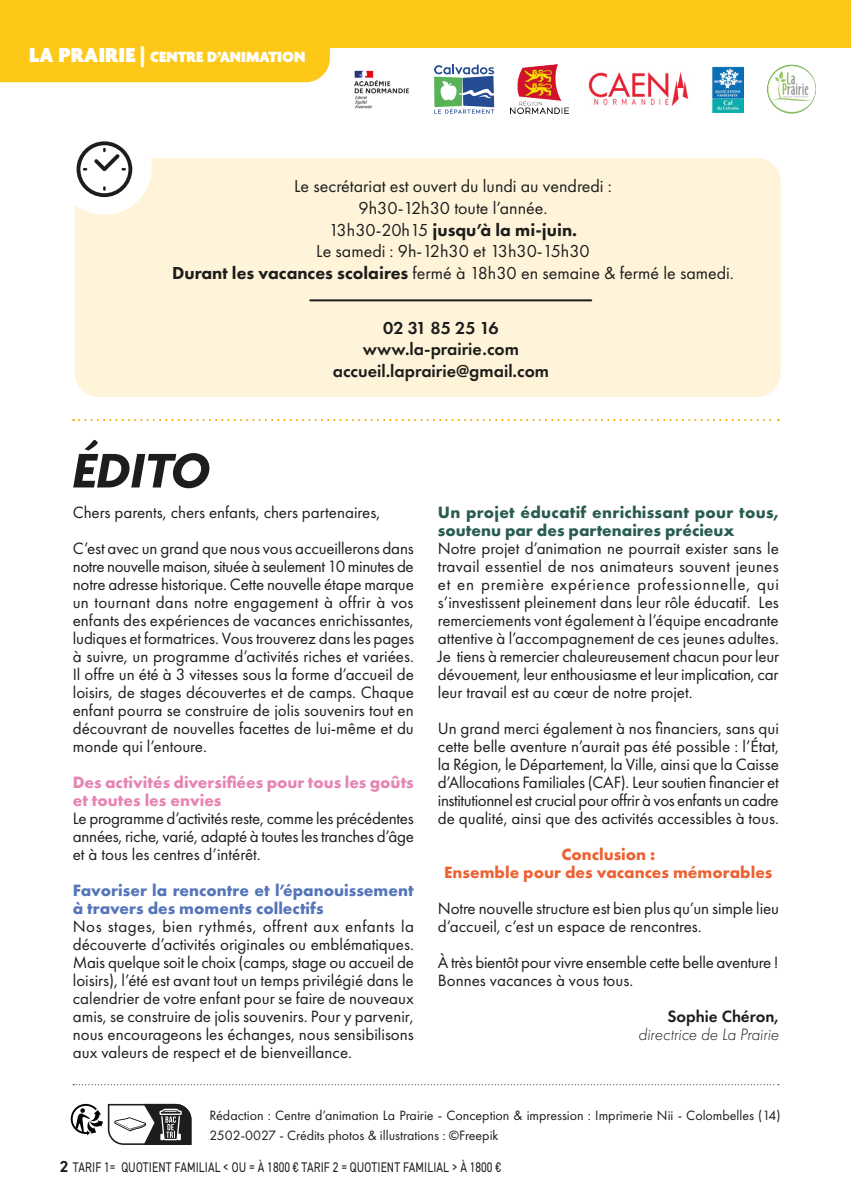
<style>
.page{position:relative;width:851px;height:1191px;background:#fff}
.page>*{position:absolute;margin:0;border:0;box-sizing:border-box;transform-origin:0 0}
.t1{font:italic 700 52.6px "Agenda";color:#1d1d1b}
.t2{font:18px "Futura PT";color:#1d1d1b}
.t3{font:600 18px "Futura PT";color:#1d1d1b}
.t4{font:800 18px "Futura PT";color:#1d1d1b}
.t5{font:17px/18px "Futura PT";color:#1d1d1b;text-align:justify}
.t6{font:700 17px/18px "Futura PT";letter-spacing:.015em;color:#295c51}
.t7{font:700 17px/18px "Futura PT";color:#5475b9}
.t8{font:700 17px/18px "Futura PT";color:#e685b2}
.t9{font:700 17px "Futura PT";color:#ec6233}
.t10{font:italic 300 17px "Futura PT";color:#1d1d1b}
.t11{font:600 17px "Futura PT";color:#1d1d1b}
.t12{font:900 16px "Agenda";color:#fff}
.t13{font:14px/20px "Futura PT";color:#1d1d1b}
.t14{font:14px "DIN2014";letter-spacing:.01em;color:#1d1d1b;scale:.81 1}
.s1{font-size:22px}
.s2{font-weight:400}
.s3{font-weight:800}
.s4{font-weight:700;font-size:16px}
</style>
<div class="page">
<div style="left:0;top:0;width:850px;height:48px;background:#fdc818"></div>
<div style="left:0;top:48px;width:330px;height:34px;background:#fdc818"></div>
<div style="left:29px;top:46px;width:277px;height:17px;background:#fdc818"></div>
<svg style="left:70px;top:1103px;width:122px;height:42px"></svg>
<div style="left:75px;top:158px;width:705px;height:239px;background:#fff3da;border-radius:24px"></div>
<div style="left:57px;top:120px;width:95px;height:95px;background:#fff;border-radius:50%"></div>
<svg style="left:76px;top:141px;width:56px;height:56px"></svg>
<hr style="left:310px;top:299px;width:281px;height:2px;background:#1d1d1b">
<svg style="left:73px;top:419px;width:705px;height:2px"></svg>
<svg style="left:73px;top:1084px;width:705px;height:1px"></svg>
<img style="left:588px;top:72px;width:101px;height:34px">
<img style="left:712px;top:66px;width:31px;height:46px">
<img style="left:510px;top:65px;width:58px;height:48px">
<img style="left:767px;top:65px;width:48px;height:48px;border-radius:24px">
<img style="left:354px;top:70px;width:56px;height:39px">
<svg style="left:434px;top:65px;width:60px;height:49px"></svg>
<p class="t12" style="left:29px;top:48px;width:277px"><span class="s1">LA PRAIRIE |</span> CENTRE D’ANIMATION</p>
<p class="t2" style="left:294px;top:176px;width:319px">Le secrétariat est ouvert du lundi au vendredi :</p>
<p class="t2" style="left:358px;top:197px;width:190px">9h30-12h30 toute l’année.</p>
<p class="t4" style="left:329px;top:218px;width:250px"><span class="s2">13h30-20h15</span> jusqu’à la mi-juin.</p>
<p class="t2" style="left:316px;top:240px;width:275px">Le samedi : 9h-12h30 et 13h30-15h30</p>
<p class="t2" style="left:172px;top:262px;width:563px"><span class="s3">Durant les vacances scolaires</span> fermé à 18h30 en semaine &amp; fermé le samedi.</p>
<p class="t1" style="left:73px;top:442px;width:139px">ÉDITO</p>
<p class="t3" style="left:383px;top:316px;width:117px">02 31 85 25 16</p>
<p class="t3" style="left:363px;top:338px;width:158px">www.la-prairie.com</p>
<p class="t3" style="left:333px;top:360px;width:218px">accueil.laprairie@gmail.com</p>
<p class="t5" style="left:73px;top:503px;width:309px">Chers parents, chers enfants, chers partenaires,</p>
<p class="t5" style="left:73px;top:539px;width:343px">C’est avec un grand que nous vous accueillerons dans notre nouvelle maison, située à seulement 10 minutes de notre adresse historique. Cette nouvelle étape marque un tournant dans notre engagement à offrir à vos enfants des expériences de vacances enrichissantes, ludiques et formatrices. Vous trouverez dans les pages à suivre, un programme d’activités riches et variées.<br>Il offre un été à 3 vitesses sous la forme d’accueil de loisirs, de stages découvertes et de camps. Chaque enfant pourra se construire de jolis souvenirs tout en découvrant de nouvelles facettes de lui-même et du monde qui l’entoure.</p>
<p class="t8" style="left:73px;top:773px;width:342px">Des activités diversifiées pour tous les goûts et toutes les envies</p>
<p class="t5" style="left:73px;top:809px;width:342px">Le programme d’activités reste, comme les précédentes années, riche, varié, adapté à toutes les tranches d’âge et à tous les centres d’intérêt.</p>
<p class="t7" style="left:73px;top:881px;width:342px">Favoriser la rencontre et l’épanouissement à travers des moments collectifs</p>
<p class="t5" style="left:73px;top:917px;width:343px">Nos stages, bien rythmés, offrent aux enfants la découverte d’activités originales ou emblématiques.<br>Mais quelque soit le choix (camps, stage ou accueil de loisirs), l’été est avant tout un temps privilégié dans le calendrier de votre enfant pour se faire de nouveaux amis, se construire de jolis souvenirs. Pour y parvenir, nous encourageons les échanges, nous sensibilisons aux valeurs de respect et de bienveillance.</p>
<p class="t6" style="left:438px;top:503px;width:342px">Un projet éducatif enrichissant pour tous, soutenu par des partenaires précieux</p>
<p class="t5" style="left:438px;top:539px;width:343px">Notre projet d’animation ne pourrait exister sans le travail essentiel de nos animateurs souvent jeunes et en première expérience professionnelle, qui s’investissent pleinement dans leur rôle éducatif. Les remerciements vont également à l’équipe encadrante attentive à l’accompagnement de ces jeunes adultes.<br>Je tiens à remercier chaleureusement chacun pour leur dévouement, leur enthousiasme et leur implication, car leur travail est au cœur de notre projet.</p>
<p class="t5" style="left:438px;top:719px;width:342px">Un grand merci également à nos financiers, sans qui cette belle aventure n’aurait pas été possible : l’État, la Région, le Département, la Ville, ainsi que la Caisse d’Allocations Familiales (CAF). Leur soutien financier et institutionnel est crucial pour offrir à vos enfants un cadre de qualité, ainsi que des activités accessibles à tous.</p>
<p class="t9" style="left:561px;top:843px;width:95px">Conclusion :</p>
<p class="t9" style="left:444px;top:861px;width:329px">Ensemble pour des vacances mémorables</p>
<p class="t5" style="left:438px;top:899px;width:342px">Notre nouvelle structure est bien plus qu’un simple lieu d’accueil, c’est un espace de rencontres.</p>
<p class="t5" style="left:438px;top:953px;width:342px">À très bientôt pour vivre ensemble cette belle aventure !<br>Bonnes vacances à vous tous.</p>
<p class="t11" style="left:667px;top:1005px;width:113px">Sophie Chéron,</p>
<p class="t10" style="left:638px;top:1024px;width:142px">directrice de La Prairie</p>
<p class="t13" style="left:209px;top:1105px;width:572px">Rédaction : Centre d’animation La Prairie - Conception &amp; impression : Imprimerie Nii - Colombelles (14)<br>2502-0027 - Crédits photos &amp; illustrations : ©Freepik</p>
<p class="t14" style="left:60px;top:1158px;width:546px"><span class="s4">2</span> TARIF 1= QUOTIENT FAMILIAL &lt; OU = À 1800 € TARIF 2 = QUOTIENT FAMILIAL &gt; À 1800 €</p>
</div>
